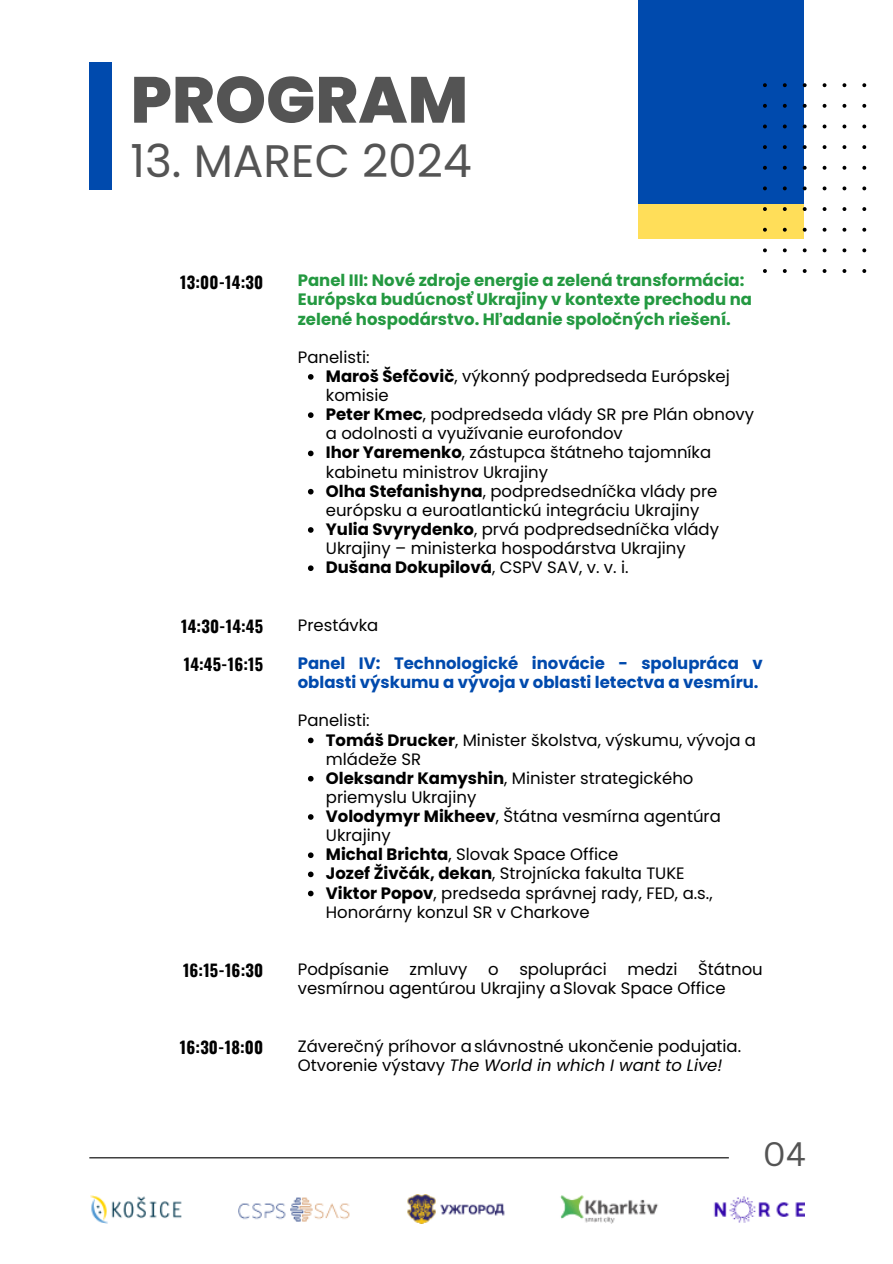
<style>
.page{position:relative;width:893px;height:1264px;background:#fff}
.page>*{position:absolute;margin:0;border:0;box-sizing:border-box;transform-origin:0 0}
.t1{font:800 64.95px "Poppins";color:#545454}
.t2{font:45.6px "Poppins";color:#545454}
.t3{font:33px "Canva Sans";color:#545454}
.t4{font:16.5px/19.2px "Poppins";color:#000}
.t5{font:700 16.5px/19.2px "Poppins";color:#249941}
.t6{font:700 16.5px/19.2px "Poppins";color:#004aad}
.t7{font:700 16.5px "Oswald";letter-spacing:.01em;color:#000}
.t8{font:italic 16.5px "Poppins";color:#000}
.t9{font:700 16.5px "Poppins";color:#000}
.s1{font-weight:700}
.s2{font-weight:400}
.s3{font-style:normal}
</style>
<div class="page">
<div style="left:89px;top:62px;width:23px;height:127px;background:#004aad"></div>
<div style="left:638px;top:204px;width:166px;height:34px;background:#ffde59"></div>
<div style="left:638px;top:0;width:166px;height:204px;background:#004aad"></div>
<svg style="left:763px;top:83px;width:103px;height:190px"></svg>
<hr style="left:89px;top:1157px;width:639px;height:1px;background:#000">
<img style="left:90px;top:1194px;width:714px;height:29px">
<svg style="left:308px;top:374px;width:5px;height:6px"></svg>
<svg style="left:308px;top:412px;width:5px;height:6px"></svg>
<svg style="left:308px;top:450px;width:5px;height:6px"></svg>
<svg style="left:308px;top:489px;width:5px;height:5px"></svg>
<svg style="left:308px;top:527px;width:5px;height:6px"></svg>
<svg style="left:308px;top:565px;width:5px;height:6px"></svg>
<svg style="left:308px;top:737px;width:5px;height:6px"></svg>
<svg style="left:308px;top:776px;width:5px;height:5px"></svg>
<svg style="left:308px;top:814px;width:5px;height:5px"></svg>
<svg style="left:308px;top:852px;width:5px;height:6px"></svg>
<svg style="left:308px;top:871px;width:5px;height:6px"></svg>
<svg style="left:308px;top:890px;width:5px;height:6px"></svg>
<h1 class="t1" style="left:130px;top:54px;width:339px">PROGRAM</h1>
<h1 class="t2" style="left:130px;top:129px;width:342px">13. MAREC 2024</h1>
<h2 class="t7" style="left:180px;top:269px;width:84px">13:00-14:30</h2>
<h2 class="t7" style="left:181px;top:613px;width:83px">14:30-14:45</h2>
<h2 class="t7" style="left:184px;top:651px;width:81px">14:45-16:15</h2>
<h2 class="t7" style="left:183px;top:957px;width:82px">16:15-16:30</h2>
<h2 class="t7" style="left:180px;top:1034px;width:85px">16:30-18:00</h2>
<p class="t5" style="left:298px;top:271px;width:455px">Panel III: Nové zdroje energie a zelená transformácia:<br>Európska budúcnosť Ukrajiny v kontexte prechodu na zelené hospodárstvo. Hľadanie spoločných riešení.</p>
<p class="t4" style="left:298px;top:347px;width:73px">Panelisti:</p>
<p class="t4" style="left:326px;top:366px;width:405px"><span class="s1">Maroš Šefčovič</span>, výkonný podpredseda Európskej komisie</p>
<p class="t4" style="left:326px;top:405px;width:429px"><span class="s1">Peter Kmec</span>, podpredseda vlády SR pre Plán obnovy a odolnosti a využívanie eurofondov</p>
<p class="t4" style="left:326px;top:443px;width:387px"><span class="s1">Ihor Yaremenko</span>, zástupca štátneho tajomníka kabinetu ministrov Ukrajiny</p>
<p class="t4" style="left:326px;top:481px;width:393px"><span class="s1">Olha Stefanishyna</span>, podpredsedníčka vlády pre európsku a euroatlantickú integráciu Ukrajiny</p>
<p class="t4" style="left:326px;top:519px;width:394px"><span class="s1">Yulia Svyrydenko</span>, prvá podpredsedníčka vlády<br>Ukrajiny – ministerka hospodárstva Ukrajiny</p>
<p class="t9" style="left:326px;top:556px;width:304px">Dušana Dokupilová<span class="s2">, CSPV SAV, v. v. i.</span></p>
<h2 class="t4" style="left:298px;top:615px;width:82px">Prestávka</h2>
<p class="t6" style="left:298px;top:653px;width:466px">Panel IV: Technologické inovácie - spolupráca v oblasti výskumu a vývoja v oblasti letectva a vesmíru.</p>
<p class="t4" style="left:298px;top:711px;width:73px">Panelisti:</p>
<p class="t4" style="left:326px;top:730px;width:431px"><span class="s1">Tomáš Drucker</span>, Minister školstva, výskumu, vývoja a mládeže SR</p>
<p class="t4" style="left:326px;top:768px;width:369px"><span class="s1">Oleksandr Kamyshin</span>, Minister strategického priemyslu Ukrajiny</p>
<p class="t4" style="left:326px;top:806px;width:396px"><span class="s1">Volodymyr Mikheev</span>, Štátna vesmírna agentúra<br>Ukrajiny</p>
<p class="t4" style="left:326px;top:845px;width:294px"><span class="s1">Michal Brichta</span>, Slovak Space Office</p>
<p class="t4" style="left:326px;top:864px;width:360px"><span class="s1">Jozef Živčák, dekan</span>, Strojnícka fakulta TUKE</p>
<p class="t4" style="left:326px;top:883px;width:388px"><span class="s1">Viktor Popov</span>, predseda správnej rady, FED, a.s.,<br>Honorárny konzul SR v Charkove</p>
<p class="t4" style="left:298px;top:959px;width:466px;text-indent:400px">Štátnou vesmírnou agentúrou Ukrajiny aSlovak Space Office</p>
<p class="t4" style="left:298px;top:1036px;width:445px">Záverečný príhovor aslávnostné ukončenie podujatia.</p>
<p class="t8" style="left:298px;top:1053px;width:426px"><span class="s3">Otvorenie výstavy</span> The World in which I want to Live!</p>
<p class="t4" style="left:298px;top:959px;width:93px">Podpísanie</p>
<p class="t4" style="left:409px;top:959px;width:59px">zmluvy</p>
<p class="t4" style="left:488px;top:959px;width:12px">o</p>
<p class="t4" style="left:519px;top:959px;width:89px">spolupráci</p>
<p class="t4" style="left:627px;top:959px;width:51px">medzi</p>
<p class="t3" style="left:762px;top:1130px;width:45px">04</p>
</div>
